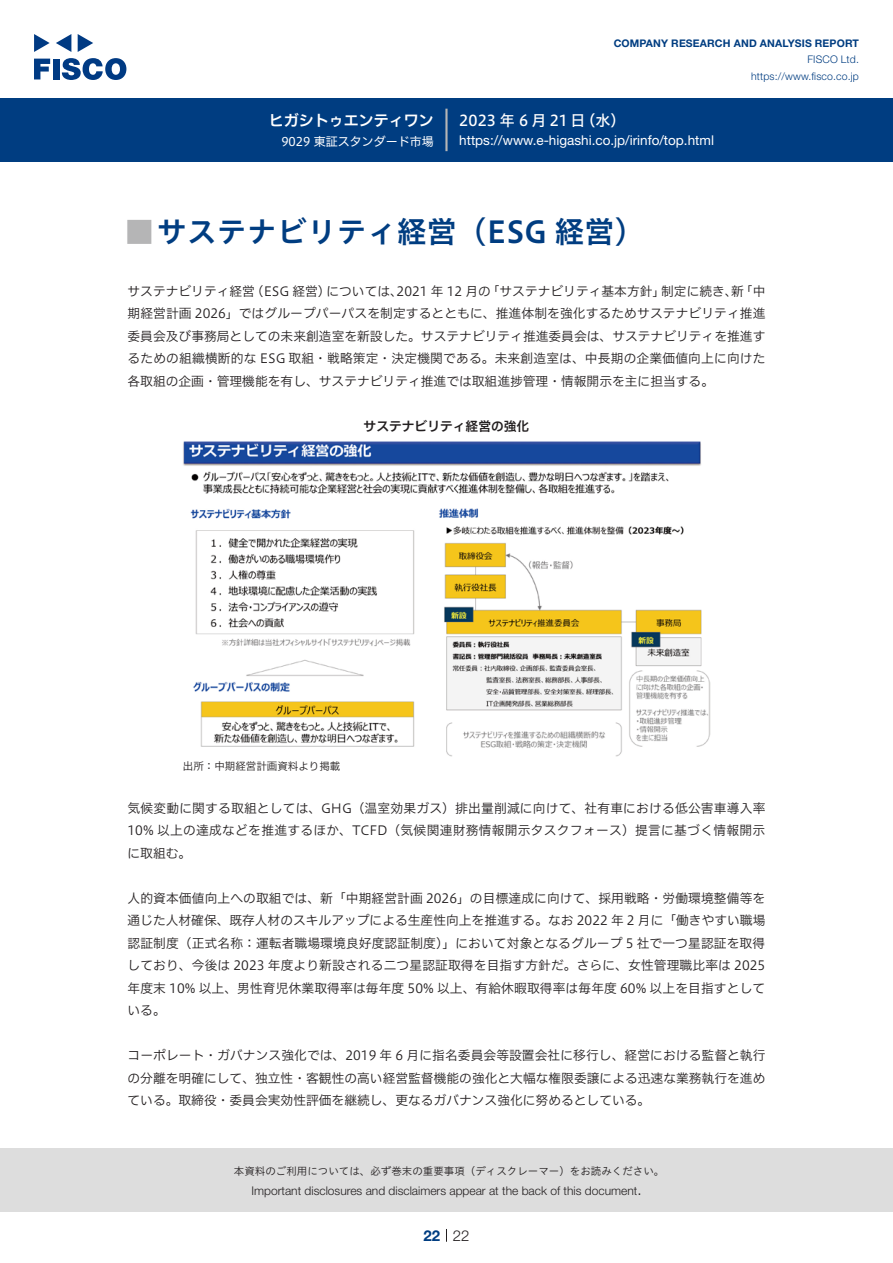
<style>
.page{position:relative;width:893px;height:1263px;background:#fff}
.page>*{position:absolute;margin:0;border:0;box-sizing:border-box;transform-origin:0 0}
.t1{font:30px "Hiragino UD Sans Std N W6";color:#003d81}
.t2{font:24px "Hiragino UD Sans Std N W6";color:#b5b5b6}
.t3{font:15px "Hiragino UD Sans F Std N W5";letter-spacing:.175em;color:#fff}
.t4{font:15px "Hiragino UD Sans F Std N W6";color:#fff}
.t5{font:300 15px "Helvetica Neue LT Std";color:#231f20}
.t6{font:700 15px "Helvetica Neue LT Std";color:#003d81}
.t7{font:13.5px "Helvetica Neue LT Std";color:#fff}
.t8{font:12.75px/22.5px "Hiragino UD Sans F Std N W3";color:#231f20;text-align:justify}
.t9{font:12.75px "Hiragino UD Sans F Std N W6";color:#231f20}
.t10{font:300 12px "Helvetica Neue LT Std";color:#231f20}
.t11{font:12px "Hiragino UD Sans F Std N W4";color:#fff}
.t12{font:10.5px "Hiragino UD Sans Std W3";color:#231f20}
.t13{font:700 10.5px "Helvetica Neue LT Std";letter-spacing:.015em;color:#003d81}
.t14{font:300 10.5px/16.5px "Helvetica Neue LT Std";letter-spacing:.015em;color:#003d81;text-align:right}
.t15{font:10.5px "Hiragino UD Sans F Std N W3";color:#231f20}
</style>
<div class="page">
<div style="left:0;top:1148px;width:893px;height:64px;background:#ddd"></div>
<svg style="left:34px;top:59px;width:16px;height:20px"></svg>
<div style="left:53px;top:59px;width:6px;height:20px;background:#003a83"></div>
<svg style="left:62px;top:58px;width:64px;height:22px"></svg>
<svg style="left:34px;top:34px;width:16px;height:18px"></svg>
<svg style="left:78px;top:34px;width:15px;height:18px"></svg>
<svg style="left:56px;top:34px;width:15px;height:18px"></svg>
<div style="left:0;top:98px;width:893px;height:64px;background:#003d81"></div>
<hr style="left:445px;top:109px;width:3px;height:42px;background:#b5b5b6">
<svg style="left:446px;top:1229px;width:1px;height:13px"></svg>
<img style="left:183px;top:441px;width:527px;height:315px">
<p class="t4" style="left:269px;top:109px;width:167px">ヒガシトゥエンティワン</p>
<p class="t11" style="left:281px;top:132px;width:154px">9029 東証スタンダード市場</p>
<p class="t13" style="left:614px;top:37px;width:247px">COMPANY RESEARCH AND ANALYSIS REPORT</p>
<p class="t14" style="left:751px;top:51px;width:109px">FISCO Ltd. https://www.fisco.co j p.</p>
<p class="t3" style="left:581px;top:109px;width:46px">（水(</p>
<p class="t3" style="left:459px;top:109px;width:128px">2023年6月21日</p>
<p class="t7" style="left:459px;top:132px;width:256px">https://www -e. higashi.co j p. /irinfo/top.html</p>
<h1 class="t1" style="left:157px;top:209px;width:489px">サステナビリティ経営（ESG 経営(</h1>
<h2 class="t2" style="left:128px;top:213px;width:25px">█</h2>
<p class="t8" style="left:128px;top:279px;width:639px;text-align:left">サステナビリティ経営<br>期経営計画 2026」ではグループパーパスを制定するとともに、推進体制を強化するためサステナビリティ推進委員会及び事務局としての未来創造室を新設した。サステナビリティ推進委員会は、サステナビリティを推進するための組織横断的な ESG 取組・戦略策定・決定機関である。未来創造室は、中長期の企業価値向上に向けた各取組の企画・管理機能を有し、サステナビリティ推進では取組進捗管理・情報開示を主に担当する。</p>
<p class="t9" style="left:364px;top:416px;width:167px">サステナビリティ経営の強化</p>
<p class="t8" style="left:487px;top:279px;width:180px">「サステナビリティ基本方針」</p>
<p class="t8" style="left:397px;top:279px;width:96px">2021 年 12 月の</p>
<p class="t8" style="left:251px;top:279px;width:81px">（ESG 経営）</p>
<p class="t8" style="left:740px;top:279px;width:27px">「中</p>
<p class="t8" style="left:661px;top:279px;width:84px">制定に続き新、</p>
<p class="t8" style="left:326px;top:279px;width:78px">については、</p>
<p class="t15" style="left:183px;top:758px;width:159px">出所：中期経営計画資料より掲載</p>
<p class="t8" style="left:128px;top:796px;width:639px">気候変動に関する取組としては、GHG（温室効果ガス）排出量削減に向けて、社有車における低公害車導入率10% 以上の達成などを推進するほか、TCFD（気候関連財務情報開示タスクフォース）提言に基づく情報開示に取組む。</p>
<p class="t8" style="left:128px;top:886px;width:639px">人的資本価値向上への取組では、新「中期経営計画 2026」の目標達成に向けて、採用戦略・労働環境整備等を通じた人材確保、既存人材のスキルアップによる生産性向上を推進する。なお 2022 年 2 月に「働きやすい職場認証制度（正式名称：運転者職場環境良好度認証制度）」において対象となるグループ 5 社で一つ星認証を取得しており、今後は 2023 年度より新設される二つ星認証取得を目指す方針だ。さらに、女性管理職比率は 2025年度末 10% 以上、男性育児休業取得率は毎年度 50% 以上、有給休暇取得率は毎年度 60% 以上を目指すとしている。</p>
<p class="t8" style="left:128px;top:1043px;width:639px">コーポレート・ガバナンス強化では、2019 年 6 月に指名委員会等設置会社に移行し、経営における監督と執行の分離を明確にして、独立性・客観性の高い経営監督機能の強化と大幅な権限委譲による迅速な業務執行を進めている。取締役・委員会実効性評価を継続し、更なるガバナンス強化に努めるとしている。</p>
<p class="t12" style="left:234px;top:1163px;width:432px">本資料のご利用については、必ず巻末の重要事項（ディスクレーマー）をお読みください。</p>
<p class="t5" style="left:637px;top:1180px;width:6px">.</p>
<p class="t10" style="left:251px;top:1183px;width:387px">Important disclosures and disclaimers appear at the back of this document</p>
<p class="t6" style="left:423px;top:1226px;width:18px">22</p>
<p class="t5" style="left:453px;top:1226px;width:18px">22</p>
</div>
